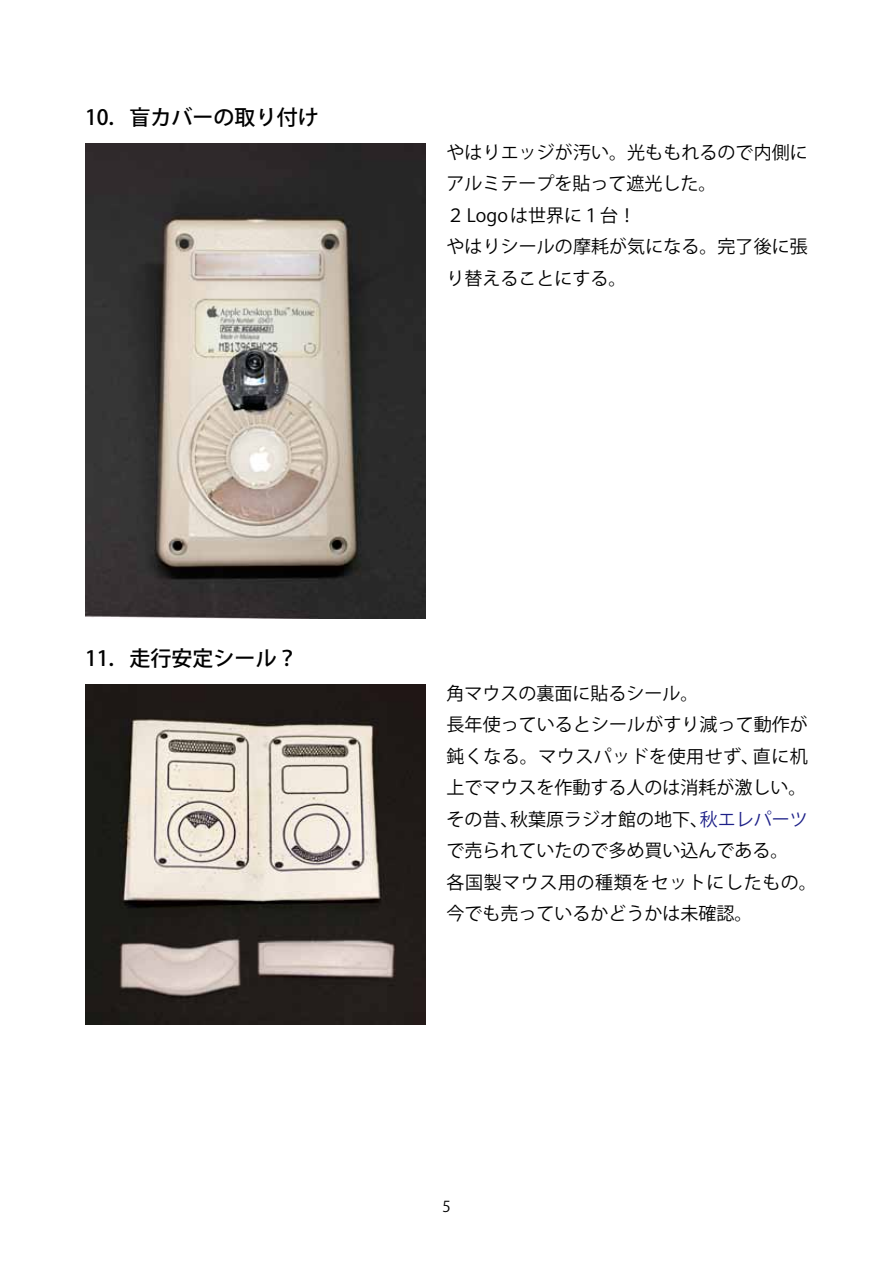
<style>
.page{position:relative;width:893px;height:1263px;background:#fff}
.page>*{position:absolute;margin:0;border:0;box-sizing:border-box;transform-origin:0 0}
.t1{font:500 21px "Koz Go Pro";color:#000}
.t2{font:18px/31.5px "Koz Go Pro";color:#000}
.t3{font:15px "Koz Go Pro";color:#000}
.s1{color:#1d2088}
</style>
<div class="page">
<img style="left:85px;top:144px;width:340px;height:474px">
<img style="left:85px;top:685px;width:340px;height:340px">
<p class="t1" style="left:85px;top:104px;width:235px">10．盲カバーの取り付け</p>
<p class="t2" style="left:446px;top:137px;width:363px">やはりエッジが汚い。光ももれるので内側にアルミテープを貼って遮光した。<br>２ Logo は世界に１台！<br>やはりシールの摩耗が気になる。完了後に張り替えることにする。</p>
<p class="t1" style="left:85px;top:644px;width:214px">11．走行安定シール？</p>
<p class="t2" style="left:446px;top:678px;width:372px">角マウスの裏面に貼るシール。<br>長年使っているとシールがすり減って動作が鈍くなる。マウスパッドを使用せず、直に机上でマウスを作動する人のは消耗が激しい。その昔、秋葉原ラジオ館の地下、<span class="s1">秋エレパーツ</span>で売られていたので多め買い込んである。<br>各国製マウス用の種類をセットにしたもの。今でも売っているかどうかは未確認。</p>
<p class="t3" style="left:442px;top:1196px;width:10px">5</p>
</div>
